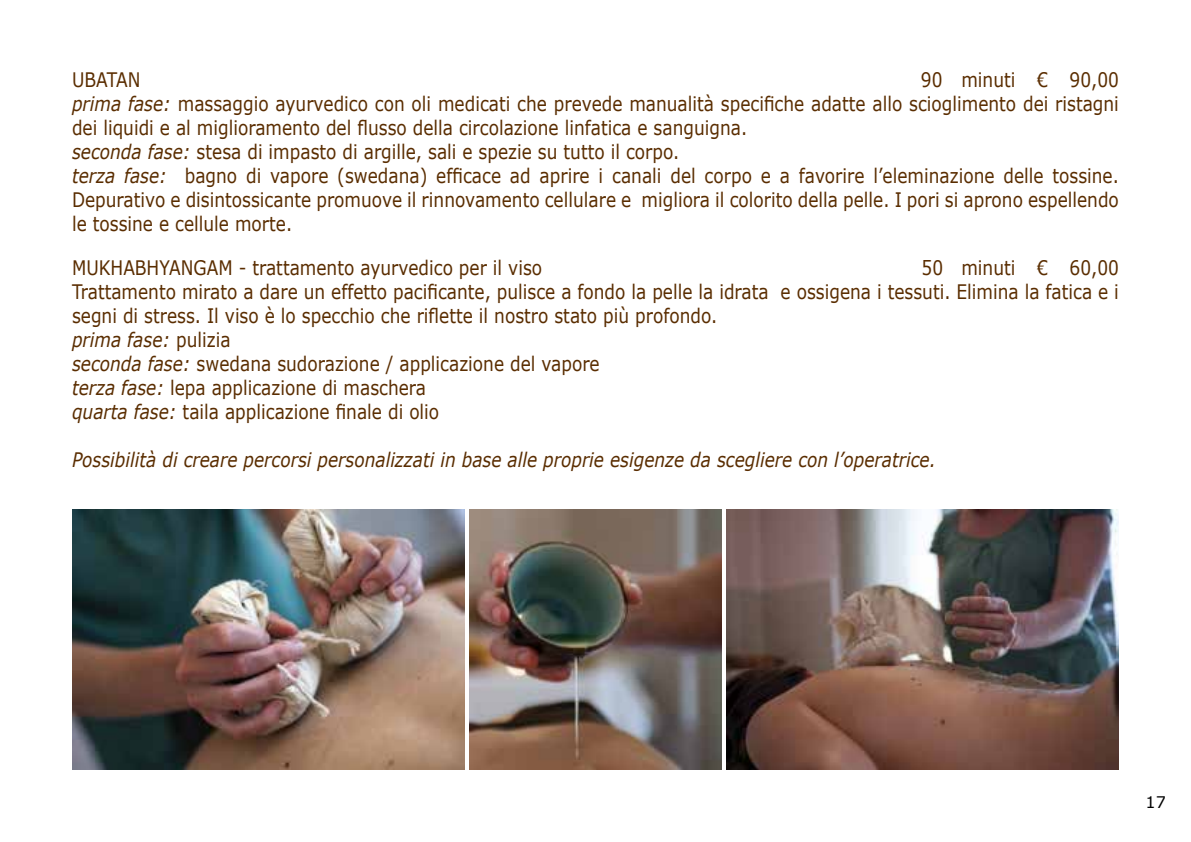
<style>
.page{position:relative;width:1191px;height:842px;background:#fff}
.page>*{position:absolute;margin:0;border:0;box-sizing:border-box;transform-origin:0 0}
.t1{font:20px/24px "Verdana";color:#5a2d00;scale:.85 1}
.t2{font:italic 20px "Verdana";color:#5a2d00;scale:.85 1}
.t3{font:16px "Verdana";color:#000}
.s1{color:#fff}
.s2{font-style:italic}
</style>
<div class="page">
<img style="left:72px;top:509px;width:392px;height:261px">
<img style="left:726px;top:509px;width:393px;height:261px">
<img style="left:469px;top:509px;width:252px;height:261px">
<p class="t1" style="left:72px;top:68px;width:1233px;text-indent:849px">90 minuti<span class="s1">11</span>€<span class="s1">11</span>90,00 <span class="s2">prima fase:</span> massaggio ayurvedico con oli medicati che prevede manualità specifiche adatte allo scioglimento dei ristagni dei liquidi e al miglioramento del flusso della circolazione linfatica e sanguigna.<br><span class="s2">seconda fase:</span> stesa di impasto di argille, sali e spezie su tutto il corpo.<br><span class="s2">terza fase:</span> bagno di vapore (swedana) efficace ad aprire i canali del corpo e a favorire l’eleminazione delle tossine.<br>Depurativo e disintossicante promuove il rinnovamento cellulare e migliora il colorito della pelle. I pori si aprono espellendo le tossine e cellule morte.</p>
<p class="t1" style="left:72px;top:256px;width:554px">MUKHABHYANGAM - trattamento ayurvedico per il viso</p>
<p class="t1" style="left:72px;top:68px;width:82px">UBATAN</p>
<p class="t1" style="left:72px;top:256px;width:1233px;text-indent:849px">50 minuti<span class="s1">11</span>€<span class="s1">11</span>60,00<br>Trattamento mirato a dare un effetto pacificante, pulisce a fondo la pelle la idrata e ossigena i tessuti. Elimina la fatica e i segni di stress. Il viso è lo specchio che riflette il nostro stato più profondo.<br><span class="s2">prima fase:</span> pulizia<br><span class="s2">seconda fase:</span> swedana sudorazione / applicazione del vapore<br><span class="s2">terza fase:</span> lepa applicazione di maschera<br><span class="s2">quarta fase:</span> taila applicazione finale di olio</p>
<p class="t2" style="left:72px;top:446px;width:1017px">Possibilità di creare percorsi personalizzati in base alle proprie esigenze da scegliere con l’operatrice.</p>
<p class="t3" style="left:1145px;top:791px;width:22px">17</p>
</div>
